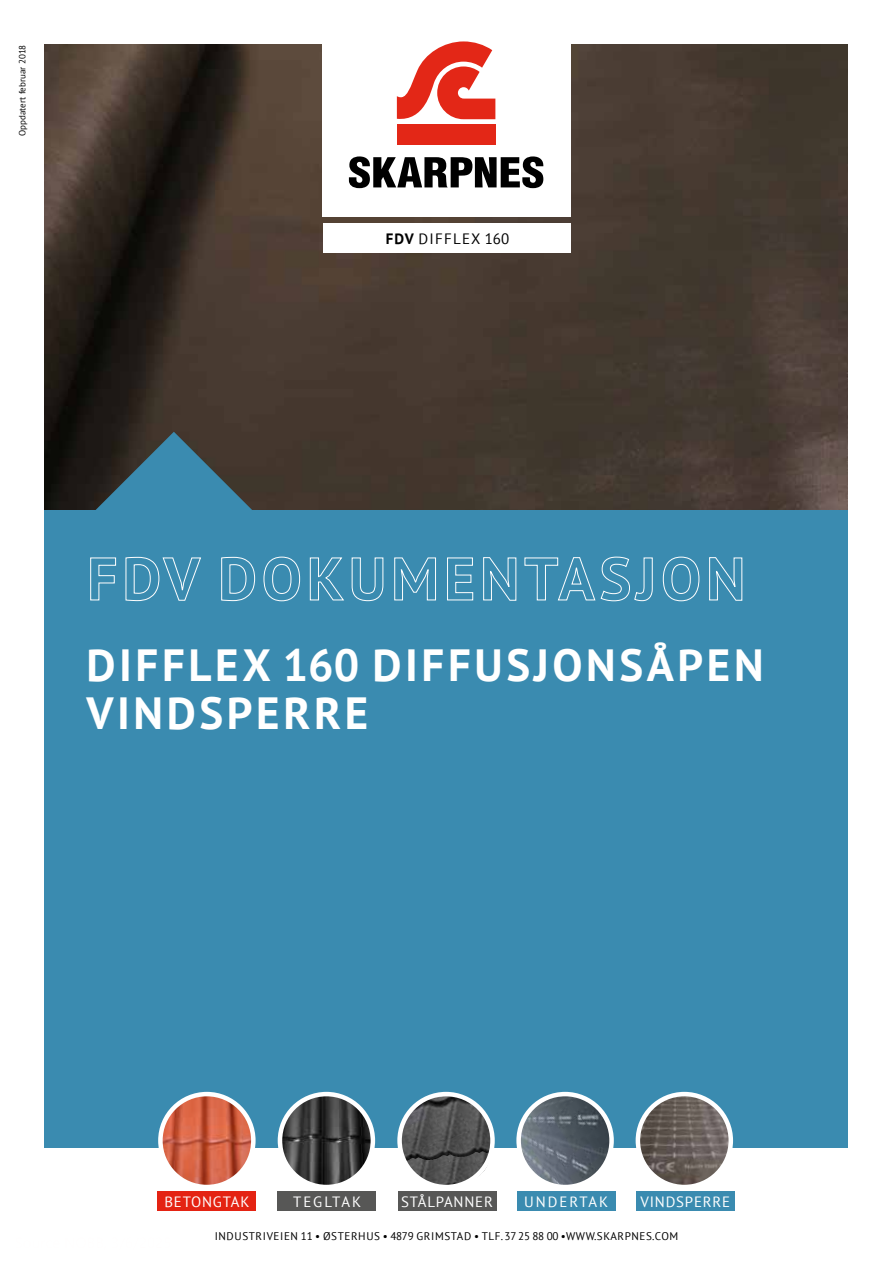
<style>
.page{position:relative;width:893px;height:1263px;background:#fff}
.page>*{position:absolute;margin:0;border:0;box-sizing:border-box;transform-origin:0 0}
.t1{font:700 45px/48px "PT Sans";letter-spacing:.08em;color:#fff}
.t2{font:15px "PT Sans";letter-spacing:.08em;color:#000}
.t3{font:14.85px "PT Sans";letter-spacing:.055em;color:#fff}
.t4{font:14.85px "PT Sans";letter-spacing:.13em;color:#fff}
.t5{font:11.1px "PT Sans";letter-spacing:.055em;color:#000}
.t6{font:9px "PT Sans";color:#000}
.s1{font-weight:700}
</style>
<div class="page">
<img style="left:44px;top:45px;width:804px;height:465px">
<div style="left:44px;top:510px;width:804px;height:638px;background:#3a8bb0"></div>
<svg style="left:93px;top:432px;width:162px;height:78px;background:#385a68"></svg>
<div style="left:323px;top:0;width:248px;height:217px;background:#fff"></div>
<svg style="left:349px;top:156px;width:195px;height:32px"></svg>
<div style="left:397px;top:124px;width:98px;height:21px;background:#e32717"></div>
<svg style="left:397px;top:41px;width:98px;height:79px"></svg>
<svg style="left:90px;top:557px;width:26px;height:44px"></svg>
<svg style="left:125px;top:557px;width:76px;height:44px"></svg>
<svg style="left:221px;top:557px;width:34px;height:44px"></svg>
<svg style="left:263px;top:556px;width:37px;height:45px"></svg>
<svg style="left:310px;top:557px;width:34px;height:44px"></svg>
<svg style="left:351px;top:557px;width:33px;height:44px"></svg>
<svg style="left:394px;top:557px;width:42px;height:44px"></svg>
<svg style="left:447px;top:557px;width:26px;height:44px"></svg>
<svg style="left:483px;top:557px;width:34px;height:44px"></svg>
<svg style="left:524px;top:556px;width:129px;height:45px"></svg>
<svg style="left:662px;top:556px;width:38px;height:45px"></svg>
<svg style="left:709px;top:557px;width:34px;height:44px"></svg>
<div style="left:323px;top:223px;width:247px;height:30px;background:#fff"></div>
<img style="left:519px;top:1094px;width:93px;height:93px;border-radius:46px">
<div style="left:516px;top:1092px;width:98px;height:97px;border:4px solid #fff;border-radius:50%"></div>
<img style="left:638px;top:1094px;width:93px;height:90px">
<div style="left:636px;top:1092px;width:97px;height:97px;border:4px solid #fff;border-radius:50%"></div>
<img style="left:407px;top:1162px;width:80px;height:22px">
<img style="left:402px;top:1094px;width:89px;height:68px">
<div style="left:397px;top:1092px;width:98px;height:97px;border:4px solid #fff;border-radius:50%"></div>
<img style="left:160px;top:1094px;width:93px;height:93px;border-radius:46px">
<div style="left:158px;top:1092px;width:98px;height:97px;border:4px solid #fff;border-radius:50%"></div>
<img style="left:280px;top:1094px;width:93px;height:93px;border-radius:46px">
<div style="left:278px;top:1092px;width:97px;height:97px;border:4px solid #fff;border-radius:50%"></div>
<div style="left:277px;top:1192px;width:99px;height:19px;background:#575756"></div>
<div style="left:157px;top:1192px;width:99px;height:19px;background:#e42313"></div>
<div style="left:517px;top:1192px;width:98px;height:19px;background:#3a8bb0"></div>
<div style="left:636px;top:1192px;width:99px;height:19px;background:#3a8bb0"></div>
<div style="left:398px;top:1192px;width:98px;height:19px;background:#575756"></div>
<p class="t6" style="left:17px;top:136px;width:93px;rotate:-90deg">Oppdatert februar 2018</p>
<h2 class="t2" style="left:386px;top:229px;width:125px"><span class="s1">FDV</span> DIFFLEX 160</h2>
<h1 class="t1" style="left:86px;top:640px;width:679px">DIFFLEX 160 DIFFUSJONSÅPEN<br>VINDSPERRE</h1>
<h3 class="t3" style="left:164px;top:1192px;width:87px">BETONGTAK</h3>
<h3 class="t4" style="left:293px;top:1192px;width:69px">TEGLTAK</h3>
<h3 class="t3" style="left:401px;top:1192px;width:93px">STÅLPANNER</h3>
<h3 class="t4" style="left:524px;top:1192px;width:85px">UNDERTAK</h3>
<h3 class="t3" style="left:640px;top:1192px;width:91px">VINDSPERRE</h3>
<p class="t5" style="left:215px;top:1229px;width:465px">INDUSTRIVEIEN 11 • ØSTERHUS • 4879 GRIMSTAD • TLF. 37 25 88 00 •WWW.SKARPNES.COM</p>
</div>
